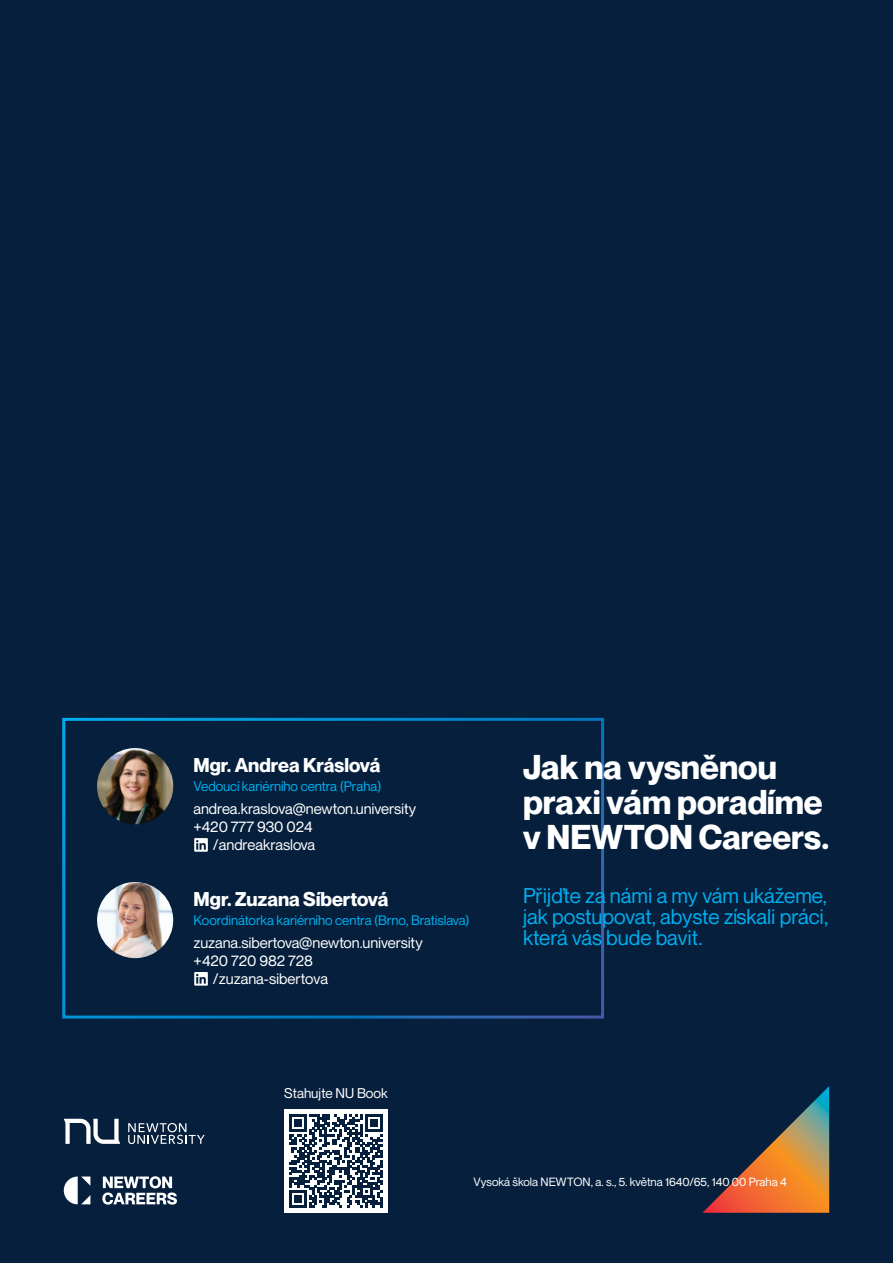
<style>
.page{position:relative;width:893px;height:1263px;background:#051f3c}
.page>*{position:absolute;margin:0;border:0;box-sizing:border-box;transform-origin:0 0}
.t1{font:700 33.75px/35px "Neue Montreal";color:#fff}
.t2{font:20.85px/20.9px "Neue Montreal";letter-spacing:-.005em;color:#00aeef;text-align:justify}
.t3{font:700 19.5px "Neue Montreal";letter-spacing:-.005em;color:#fff}
.t4{font:15px "Neue Montreal";letter-spacing:-.005em;color:#fff}
.t5{font:13.8px "Neue Montreal";color:#fff}
.t6{font:13.5px "Neue Montreal";letter-spacing:-.005em;color:#00aeef}
.t7{font:11.7px "Neue Montreal";color:#fff}
</style>
<div class="page">
<svg style="left:102px;top:1176px;width:75px;height:28px"></svg>
<svg style="left:64px;top:1176px;width:26px;height:28px"></svg>
<svg style="left:64px;top:1119px;width:56px;height:25px"></svg>
<svg style="left:128px;top:1123px;width:77px;height:21px"></svg>
<svg style="left:702px;top:1086px;width:127px;height:127px"></svg>
<img style="left:97px;top:748px;width:76px;height:76px;border-radius:38px">
<svg style="left:194px;top:838px;width:14px;height:14px"></svg>
<img style="left:97px;top:882px;width:76px;height:76px;border-radius:38px">
<svg style="left:194px;top:972px;width:14px;height:14px"></svg>
<div style="left:284px;top:1109px;width:104px;height:104px;background:#fff"></div>
<svg style="left:289px;top:1114px;width:93px;height:94px"></svg>
<h3 class="t3" style="left:193px;top:753px;width:189px">Mgr. Andrea Kráslová</h3>
<p class="t6" style="left:193px;top:778px;width:190px">Vedoucí kariérního centra (Praha)</p>
<p class="t4" style="left:193px;top:799px;width:224px">andrea.kraslova@newton.university</p>
<p class="t4" style="left:193px;top:817px;width:121px">+420 777 930 024</p>
<p class="t4" style="left:213px;top:836px;width:104px">/andreakraslova</p>
<h3 class="t3" style="left:194px;top:887px;width:196px">Mgr. Zuzana Síbertová</h3>
<p class="t6" style="left:194px;top:912px;width:278px">Koordinátorka kariérního centra (Brno, Bratislava)</p>
<p class="t4" style="left:194px;top:933px;width:231px">zuzana.sibertova@newton.university</p>
<p class="t4" style="left:194px;top:951px;width:121px">+420 720 982 728</p>
<p class="t4" style="left:213px;top:970px;width:117px">/zuzana-sibertova</p>
<p class="t5" style="left:284px;top:1084px;width:105px">Stahujte NU Book</p>
<h1 class="t1" style="left:523px;top:750px;width:308px">Jak na vysněnou praxi vám poradíme v NEWTON Careers.</h1>
<h2 class="t2" style="left:523px;top:885px;width:307px">Přijďte za námi a my vám ukážeme, jak postupovat, abyste získali práci, která vás bude bavit.</h2>
<p class="t7" style="left:474px;top:1175px;width:315px">Vysoká škola NEWTON, a. s., 5. května 1640/65, 140 00 Praha 4</p>
</div>
